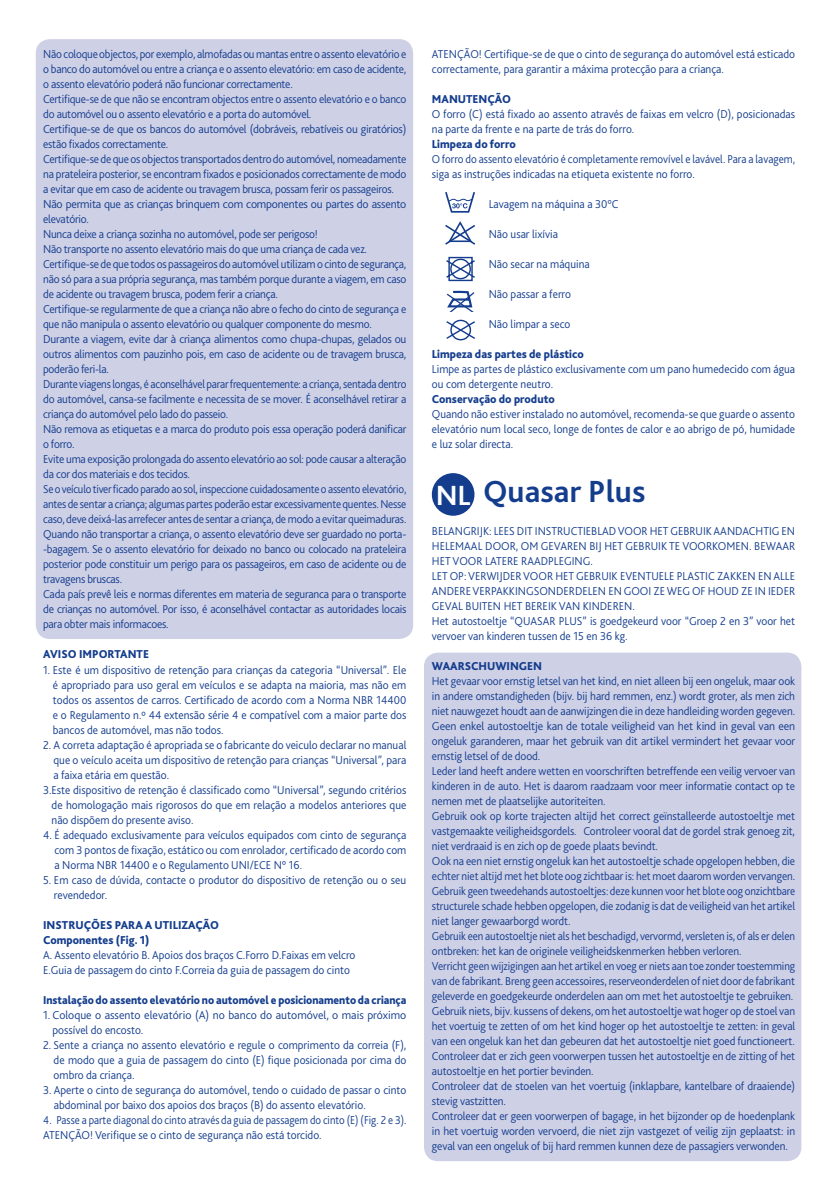
<style>
.page{position:relative;width:834px;height:1185px;background:#fff}
.page>*{position:absolute;margin:0;border:0;box-sizing:border-box;transform-origin:0 0}
.t1{font:700 32px "Bliss 2";color:#143d8d}
.t2{font:700 29px "Bliss 2";color:#fff}
.t3{font:300 12px/15px "Bliss 2";letter-spacing:-.01em;color:#143d8d;scale:.95 1}
.t4{font:300 12px/15px "Bliss 2";letter-spacing:-.01em;color:#143d8d;scale:.94 1}
.t5{font:300 12px/15px "Bliss 2";letter-spacing:-.01em;color:#143d8d;text-align:justify;scale:.96 1}
.t6{font:800 12px/15px "Bliss 2";color:#143d8d;scale:.95 1}
.t7{font:300 12px/15px "Bliss 2";letter-spacing:-.01em;color:#143d8d;scale:.9 1}
.t8{font:300 12px/15px "Bliss 2";letter-spacing:-.01em;color:#143d8d;scale:.92 1}
.t9{font:300 12px/15px "Bliss 2";letter-spacing:-.01em;color:#143d8d}
.t10{font:800 12px "Bliss 2";color:#143d8d;scale:.92 1}
</style>
<div class="page">
<div style="left:36px;top:39px;width:377px;height:600px;background:#ced0e6;border-radius:14px"></div>
<div style="left:424px;top:653px;width:377px;height:508px;background:#ced0e6;border-radius:14px"></div>
<svg style="left:445px;top:221px;width:31px;height:24px"></svg>
<svg style="left:446px;top:290px;width:29px;height:22px"></svg>
<svg style="left:446px;top:256px;width:29px;height:26px"></svg>
<svg style="left:446px;top:320px;width:29px;height:20px"></svg>
<svg style="left:445px;top:192px;width:30px;height:21px"></svg>
<div style="left:431px;top:473px;width:43px;height:43px;background:#143d8d;border-radius:50%"></div>
<p class="t4" style="left:43px;top:48px;width:388px">Não coloque objectos, por exemplo, almofadas ou mantas entre o assento elevatório e o banco do automóvel ou entre a criança e o assento elevatório: em caso de acidente, o assento elevatório poderá não funcionar correctamente.<br>Certifique-se de que não se encontram objectos entre o assento elevatório e o banco do automóvel ou o assento elevatório e a porta do automóvel.<br>Certifique-se de que os bancos do automóvel (dobráveis, rebatíveis ou giratórios) estão fixados correctamente.<br>Certifique-se de que os objectos transportados dentro do automóvel, nomeadamente na prateleira posterior, se encontram fixados e posicionados correctamente de modo a evitar que em caso de acidente ou travagem brusca, possam ferir os passageiros.<br>Não permita que as crianças brinquem com componentes ou partes do assento elevatório.<br>Nunca deixe a criança sozinha no automóvel, pode ser perigoso!<br>Não transporte no assento elevatório mais do que uma criança de cada vez.<br>Certifique-se de que todos os passageiros do automóvel utilizam o cinto de segurança, não só para a sua própria segurança, mas também porque durante a viagem, em caso de acidente ou travagem brusca, podem ferir a criança.<br>Certifique-se regularmente de que a criança não abre o fecho do cinto de segurança e que não manipula o assento elevatório ou qualquer componente do mesmo.<br>Durante a viagem, evite dar à criança alimentos como chupa-chupas, gelados ou outros alimentos com pauzinho pois, em caso de acidente ou de travagem brusca, poderão feri-la.<br>Durante viagens longas, é aconselhável parar frequentemente: a criança, sentada dentro do automóvel, cansa-se facilmente e necessita de se mover. É aconselhável retirar a criança do automóvel pelo lado do passeio.<br>Não remova as etiquetas e a marca do produto pois essa operação poderá danificar o forro.<br>Evite uma exposição prolongada do assento elevatório ao sol: pode causar a alteração da cor dos materiais e dos tecidos.<br>Se o veículo tiver ficado parado ao sol, inspeccione cuidadosamente o assento elevatório, antes de sentar a criança; algumas partes poderão estar excessivamente quentes. Nesse caso, deve deixá-las arrefecer antes de sentar a criança, de modo a evitar queimaduras.<br>Quando não transportar a criança, o assento elevatório deve ser guardado no porta--bagagem. Se o assento elevatório for deixado no banco ou colocado na prateleira posterior pode constituir um perigo para os passageiros, em caso de acidente ou de travagens bruscas.<br>Cada país prevê leis e normas diferentes em materia de seguranca para o transporte de crianças no automóvel. Por isso, é aconselhável contactar as autoridades locais para obter mais informacoes.</p>
<p class="t6" style="left:43px;top:648px;width:113px">AVISO IMPORTANTE</p>
<p class="t5" style="left:53px;top:663px;width:369px;text-indent:-10px">1. Este é um dispositivo de retenção para crianças da categoria “Universal”. Ele é apropriado para uso geral em veículos e se adapta na maioria, mas não em todos os assentos de carros. Certificado de acordo com a Norma NBR 14400 e o Regulamento n.º 44 extensão série 4 e compatível com a maior parte dos bancos de automóvel, mas não todos.</p>
<p class="t3" style="left:53px;top:738px;width:373px;text-align:justify;text-indent:-10px">2. A correta adaptação é apropriada se o fabricante do veiculo declarar no manual que o veículo aceita um dispositivo de retenção para crianças “Universal”, para a faixa etária em questão.</p>
<p class="t3" style="left:52px;top:783px;width:375px;text-align:justify;text-indent:-8px">3. Este dispositivo de retenção é classificado como “Universal”, segundo critérios de homologação mais rigorosos do que em relação a modelos anteriores que não dispõem do presente aviso.</p>
<p class="t3" style="left:54px;top:828px;width:372px;text-align:justify;text-indent:-11px">4. É adequado exclusivamente para veículos equipados com cinto de segurança com 3 pontos de fixação, estático ou com enrolador, certificado de acordo com a Norma NBR 14400 e o Regulamento UNI/ECE N° 16.</p>
<p class="t3" style="left:54px;top:873px;width:372px;text-indent:-11px">5. Em caso de dúvida, contacte o produtor do dispositivo de retenção ou o seu revendedor.</p>
<p class="t6" style="left:43px;top:918px;width:187px">INSTRUÇÕES PARA A UTILIZAÇÃO<br>Componentes (Fig. 1)</p>
<p class="t3" style="left:43px;top:948px;width:330px">A. Assento elevatório B. Apoios dos braços C.Forro D.Faixas em velcro<br>E.Guia de passagem do cinto F.Correia da guia de passagem do cinto</p>
<p class="t10" style="left:43px;top:995px;width:396px">Instalação do assento elevatório no automóvel e posicionamento da criança</p>
<p class="t9" style="left:52px;top:1008px;width:355px;text-indent:-9px">1. Coloque o assento elevatório (A) no banco do automóvel, o mais próximo possível do encosto.</p>
<p class="t3" style="left:54px;top:1038px;width:372px;text-align:justify;text-indent:-10px">2. Sente a criança no assento elevatório e regule o comprimento da correia (F), de modo que a guia de passagem do cinto (E) fique posicionada por cima do ombro da criança.</p>
<p class="t3" style="left:54px;top:1083px;width:372px;text-indent:-11px">3. Aperte o cinto de segurança do automóvel, tendo o cuidado de passar o cinto abdominal por baixo dos apoios dos braços (B) do assento elevatório.</p>
<p class="t7" style="left:43px;top:1113px;width:405px">4. Passe a parte diagonal do cinto através da guia de passagem do cinto (E) (Fig. 2 e 3).<br>ATENÇÃO! Verifique se o cinto de segurança não está torcido.</p>
<p class="t3" style="left:431px;top:48px;width:383px">ATENÇÃO! Certifique-se de que o cinto de segurança do automóvel está esticado correctamente, para garantir a máxima protecção para a criança.</p>
<p class="t6" style="left:431px;top:93px;width:85px">MANUTENÇÃO</p>
<p class="t3" style="left:431px;top:108px;width:383px">O forro (C) está fixado ao assento através de faixas em velcro (D), posicionadas na parte da frente e na parte de trás do forro.</p>
<p class="t6" style="left:431px;top:138px;width:90px">Limpeza do forro</p>
<p class="t8" style="left:431px;top:153px;width:396px">O forro do assento elevatório é completamente removível e lavável. Para a lavagem, siga as instruções indicadas na etiqueta existente no forro.</p>
<p class="t3" style="left:488px;top:198px;width:138px">Lavagem na máquina a 30°C</p>
<p class="t3" style="left:488px;top:228px;width:74px">Não usar lixívia</p>
<p class="t3" style="left:488px;top:258px;width:108px">Não secar na máquina</p>
<p class="t3" style="left:488px;top:288px;width:88px">Não passar a ferro</p>
<p class="t3" style="left:488px;top:318px;width:88px">Não limpar a seco</p>
<p class="t6" style="left:431px;top:348px;width:161px">Limpeza das partes de plástico</p>
<p class="t3" style="left:431px;top:363px;width:383px">Limpe as partes de plástico exclusivamente com um pano humedecido com água ou com detergente neutro.</p>
<p class="t6" style="left:431px;top:393px;width:131px">Conservação do produto</p>
<p class="t3" style="left:431px;top:408px;width:383px;text-align:justify">Quando não estiver instalado no automóvel, recomenda-se que guarde o assento elevatório num local seco, longe de fontes de calor e ao abrigo de pó, humidade e luz solar directa.</p>
<h1 class="t1" style="left:482px;top:479px;width:164px">Quasar Plus</h1>
<p class="t3" style="left:431px;top:525px;width:383px">BELANGRIJK: LEES DIT INSTRUCTIEBLAD VOOR HET GEBRUIK AANDACHTIG EN HELEMAAL DOOR, OM GEVAREN BIJ HET GEBRUIK TE VOORKOMEN. BEWAAR HET VOOR LATERE RAADPLEGING.<br>LET OP: VERWIJDER VOOR HET GEBRUIK EVENTUELE PLASTIC ZAKKEN EN ALLE ANDERE VERPAKKINGSONDERDELEN EN GOOI ZE WEG OF HOUD ZE IN IEDER GEVAL BUITEN HET BEREIK VAN KINDEREN.<br>Het autostoeltje “QUASAR PLUS” is goedgekeurd voor “Groep 2 en 3” voor het vervoer van kinderen tussen de 15 en 36 kg.</p>
<p class="t6" style="left:431px;top:660px;width:117px">WAARSCHUWINGEN</p>
<p class="t3" style="left:431px;top:675px;width:384px">Het gevaar voor ernstig letsel van het kind, en niet alleen bij een ongeluk, maar ook in andere omstandigheden (bijv. bij hard remmen, enz.) wordt groter, als men zich niet nauwgezet houdt aan de aanwijzingen die in deze handleiding worden gegeven.<br>Geen enkel autostoeltje kan de totale veiligheid van het kind in geval van een ongeluk garanderen, maar het gebruik van dit artikel vermindert het gevaar voor ernstig letsel of de dood.<br>Leder land heeft andere wetten en voorschriften betreffende een veilig vervoer van kinderen in de auto. Het is daarom raadzaam voor meer informatie contact op te nemen met de plaatselijke autoriteiten.<br>Gebruik ook op korte trajecten altijd het correct geïnstalleerde autostoeltje met vastgemaakte veiligheidsgordels. Controleer vooral dat de gordel strak genoeg zit, niet verdraaid is en zich op de goede plaats bevindt.<br>Ook na een niet ernstig ongeluk kan het autostoeltje schade opgelopen hebben, die echter niet altijd met het blote oog zichtbaar is: het moet daarom worden vervangen.<br>Gebruik geen tweedehands autostoeltjes: deze kunnen voor het blote oog onzichtbare structurele schade hebben opgelopen, die zodanig is dat de veiligheid van het artikel niet langer gewaarborgd wordt.<br>Gebruik een autostoeltje niet als het beschadigd, vervormd, versleten is, of als er delen ontbreken: het kan de originele veiligheidskenmerken hebben verloren.<br>Verricht geen wijzigingen aan het artikel en voeg er niets aan toe zonder toestemming van de fabrikant. Breng geen accessoires, reserveonderdelen of niet door de fabrikant geleverde en goedgekeurde onderdelen aan om met het autostoeltje te gebruiken.<br>Gebruik niets, bijv. kussens of dekens, om het autostoeltje wat hoger op de stoel van het voertuig te zetten of om het kind hoger op het autostoeltje te zetten: in geval van een ongeluk kan het dan gebeuren dat het autostoeltje niet goed functioneert.<br>Controleer dat er zich geen voorwerpen tussen het autostoeltje en de zitting of het autostoeltje en het portier bevinden.<br>Controleer dat de stoelen van het voertuig (inklapbare, kantelbare of draaiende) stevig vastzitten.<br>Controleer dat er geen voorwerpen of bagage, in het bijzonder op de hoedenplank in het voertuig worden vervoerd, die niet zijn vastgezet of veilig zijn geplaatst: in geval van een ongeluk of bij hard remmen kunnen deze de passagiers verwonden.</p>
<h2 class="t2" style="left:435px;top:484px;width:37px">NL</h2>
</div>
